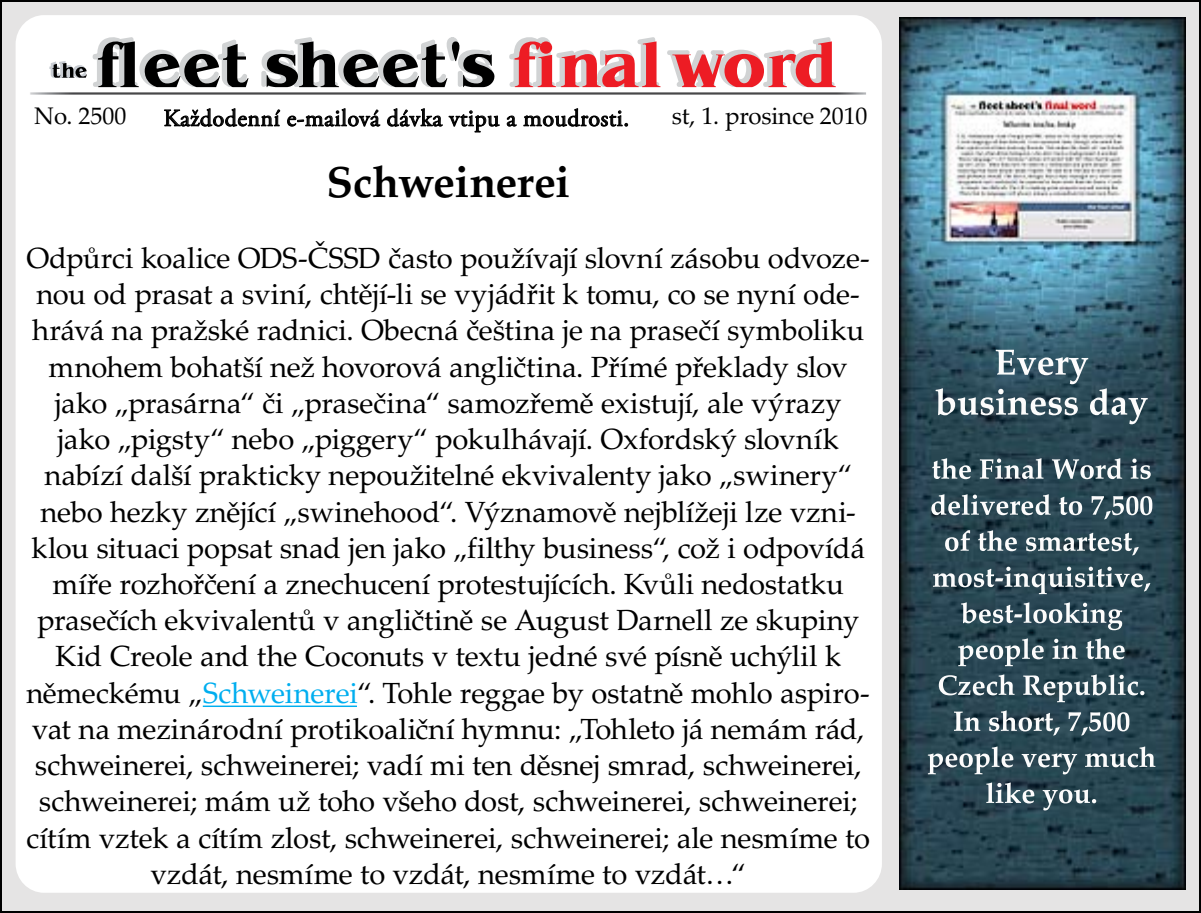
<style>
.page{position:relative;width:1201px;height:913px;background:#fff}
.page>*{position:absolute;margin:0;border:0;box-sizing:border-box;transform-origin:0 0}
.t1{font:700 43.6px "Palatino LTCE";letter-spacing:-.005em;color:#000}
.t2{font:29.2px/36.2px "Palatino LTCE";letter-spacing:-.01em;color:#000;text-align:center}
.t3{font:24px "Adobe Garamond Pro";letter-spacing:.02em;color:#000}
.t4{font:24px "Palatino LTCE";letter-spacing:-.005em;color:#000}
.s1{color:#00aeef}
</style>
<div class="page">
<div style="left:1px;top:1px;width:1198px;height:910px;background:#e5e4e4"></div>
<div style="left:16px;top:15px;width:865px;height:877px;background:#fff;border-radius:29px"></div>
<svg style="left:164px;top:108px;width:116px;height:19px"></svg>
<svg style="left:287px;top:108px;width:93px;height:19px"></svg>
<svg style="left:387px;top:108px;width:55px;height:19px"></svg>
<svg style="left:449px;top:110px;width:50px;height:22px"></svg>
<svg style="left:507px;top:115px;width:9px;height:12px"></svg>
<svg style="left:523px;top:108px;width:104px;height:19px"></svg>
<img style="left:30px;top:92px;width:836px;height:3px">
<svg style="left:49px;top:37px;width:446px;height:50px"></svg>
<svg style="left:509px;top:37px;width:326px;height:50px"></svg>
<img style="left:899px;top:17px;width:286px;height:872px">
<img style="left:995px;top:349px;width:89px;height:26px">
<hr style="left:203px;top:705px;width:154px;height:1px;background:#00aeef">
<p class="t4" style="left:34px;top:102px;width:94px">No. 2500</p>
<p class="t4" style="left:671px;top:102px;width:197px">st, 1. prosince 2010</p>
<p class="t3" style="left:163px;top:104px;width:467px">Každodenní e-mailová dávka vtipu a moudrosti.</p>
<h1 class="t1" style="left:326px;top:157px;width:245px">Schweinerei</h1>
<p class="t2" style="left:26px;top:240px;width:845px">Odpůrci koalice ODS-ČSSD často používají slovní zásobu odvoze&shy;nou od prasat a sviní, chtějí-li se vyjádřit k tomu, co se nyní ode&shy;hrává na pražské radnici. Obecná čeština je na prasečí symboliku mnohem bohatší než hovorová angličtina. Přímé překlady slov jako „prasárna“ či „prasečina“ samozřemě existují, ale výrazy jako „pigsty“ nebo „piggery“ pokulhávají. Oxfordský slovník nabízí další prakticky nepoužitelné ekvivalenty jako „swinery“ nebo hezky znějící „swinehood“. Významově nejblížeji lze vzni&shy;klou situaci popsat snad jen jako „filthy business“, což i odpovídá míře rozhořčení a znechucení protestujících. Kvůli nedostatku prasečích ekvivalentů v angličtině se August Darnell ze skupiny Kid Creole and the Coconuts v textu jedné své písně uchýlil k německému „<span class="s1">Schweinerei</span>“. Tohle reggae by ostatně mohlo aspiro&shy;vat na mezinárodní protikoaliční hymnu: „Tohleto já nemám rád, schweinerei, schweinerei; vadí mi ten děsnej smrad, schweinerei, schweinerei; mám už toho všeho dost, schweinerei, schweinerei; cítím vztek a cítím zlost, schweinerei, schweinerei; ale nesmíme to vzdát, nesmíme to vzdát, nesmíme to vzdát…“</p>
</div>
